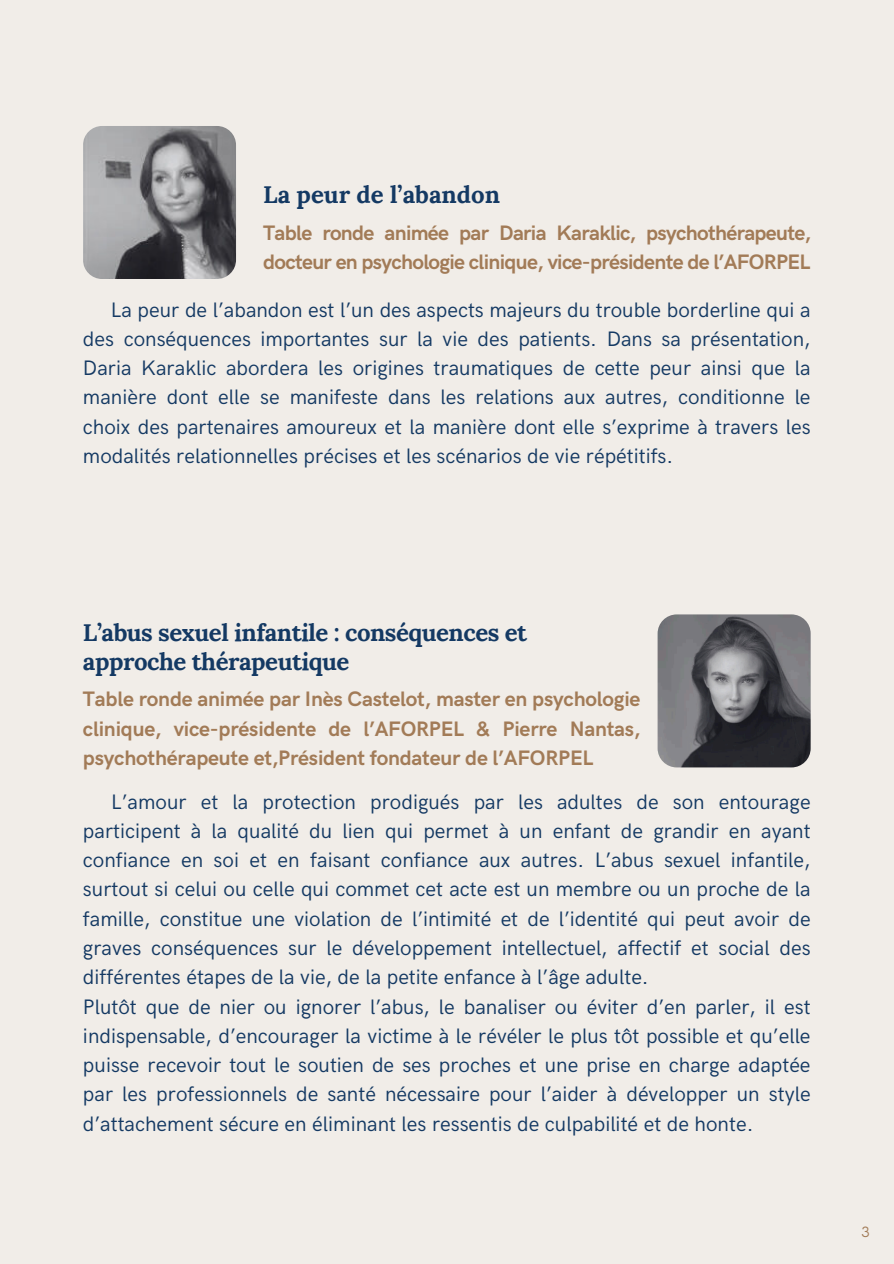
<style>
.page{position:relative;width:894px;height:1264px;background:#fff}
.page>*{position:absolute;margin:0;border:0;box-sizing:border-box;transform-origin:0 0}
.t1{font:700 24px/28.2px "Lora";letter-spacing:-.02em;color:#143963}
.t2{font:700 24px "Lora";color:#143963}
.t3{font:21px/29.2px "HK Grotesk";color:#143963;text-align:justify}
.t4{font:700 21px/29.2px "HK Grotesk";letter-spacing:-.03em;color:#a27b57;text-align:justify}
.t5{font:15px "HK Grotesk";color:#a27b57}
</style>
<div class="page">
<div style="left:0;top:0;width:893px;height:1263px;background:#f1ede8"></div>
<img style="left:83px;top:126px;width:153px;height:153px;border-radius:19px">
<img style="left:657px;top:614px;width:153px;height:153px;border-radius:19px">
<p class="t2" style="left:263px;top:179px;width:238px">La peur de l’abandon</p>
<p class="t4" style="left:263px;top:219px;width:549px">Table ronde animée par Daria Karaklic, psychothérapeute, docteur en psychologie clinique, vice-présidente de l’AFORPEL</p>
<p class="t3" style="left:83px;top:296px;width:729px;text-indent:28px">La peur de l’abandon est l’un des aspects majeurs du trouble borderline qui a des conséquences importantes sur la vie des patients. Dans sa présentation, Daria Karaklic abordera les origines traumatiques de cette peur ainsi que la manière dont elle se manifeste dans les relations aux autres, conditionne le choix des partenaires amoureux et la manière dont elle s’exprime à travers les modalités relationnelles précises et les scénarios de vie répétitifs.</p>
<p class="t1" style="left:83px;top:618px;width:445px">L’abus sexuel infantile : conséquences et approche thérapeutique</p>
<p class="t4" style="left:83px;top:685px;width:559px">Table ronde animée par Inès Castelot, master en psychologie clinique, vice-présidente de l’AFORPEL &amp; Pierre Nantas, psychothérapeute et,Président fondateur de l’AFORPEL</p>
<p class="t3" style="left:83px;top:787px;width:729px;text-indent:28px">L’amour et la protection prodigués par les adultes de son entourage participent à la qualité du lien qui permet à un enfant de grandir en ayant confiance en soi et en faisant confiance aux autres. L’abus sexuel infantile, surtout si celui ou celle qui commet cet acte est un membre ou un proche de la famille, constitue une violation de l’intimité et de l’identité qui peut avoir de graves conséquences sur le développement intellectuel, affectif et social des différentes étapes de la vie, de la petite enfance à l’âge adulte.</p>
<p class="t3" style="left:83px;top:992px;width:729px">Plutôt que de nier ou ignorer l’abus, le banaliser ou éviter d’en parler, il est indispensable, d’encourager la victime à le révéler le plus tôt possible et qu’elle puisse recevoir tout le soutien de ses proches et une prise en charge adaptée par les professionnels de santé nécessaire pour l’aider à développer un style d’attachement sécure en éliminant les ressentis de culpabilité et de honte.</p>
<p class="t5" style="left:861px;top:1223px;width:10px">3</p>
</div>
